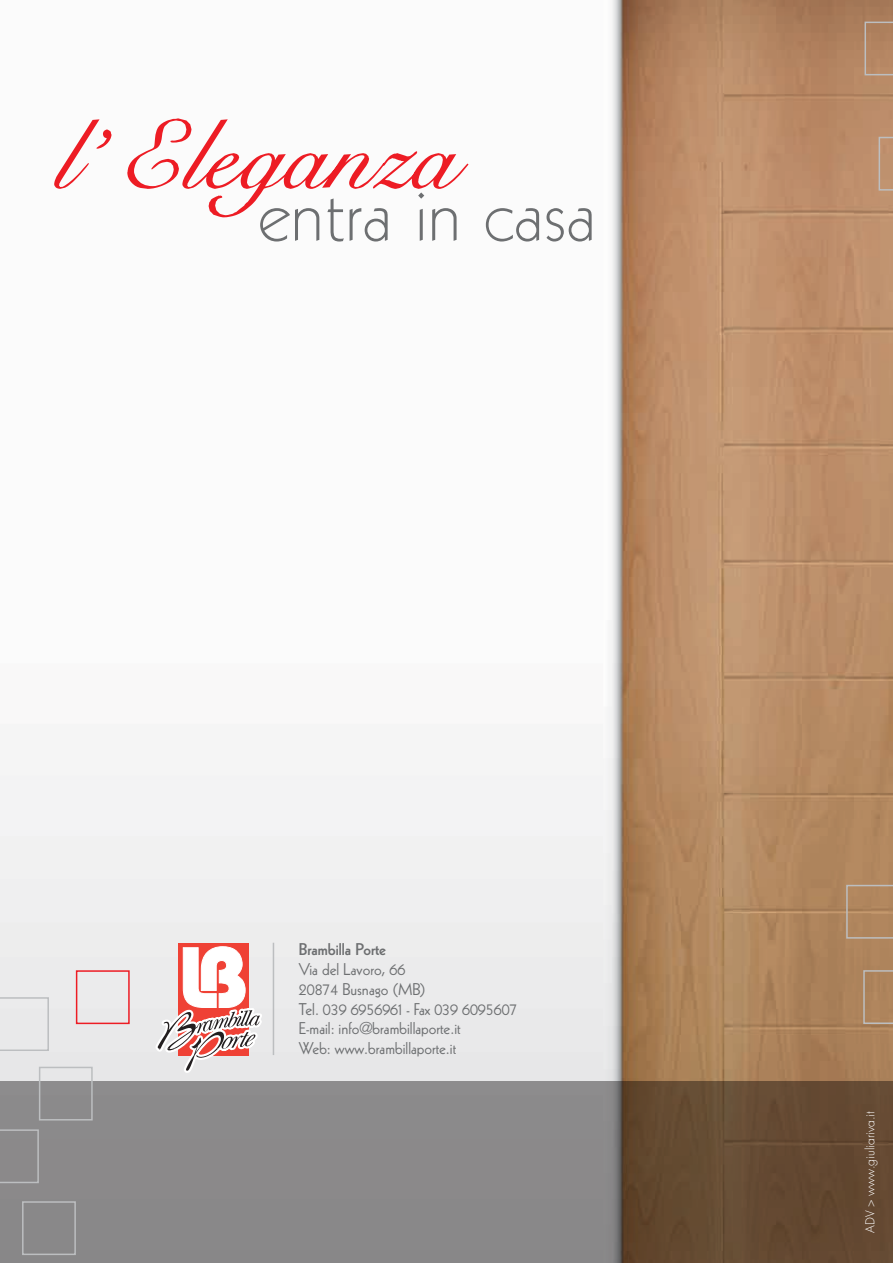
<style>
.page{position:relative;width:893px;height:1263px;background:#fff}
.page>*{position:absolute;margin:0;border:0;box-sizing:border-box;transform-origin:0 0}
.t1{font:300 86.1px "Kabel";color:#6d6f71}
.t2{font:16.5px/19.8px "Kabel";color:#6d6f71}
.t3{font:800 16.5px "Kabel";color:#6d6f71}
.t4{font:300 12px "Futura";color:#fff}
</style>
<div class="page">
<img style="left:0;top:0;width:893px;height:1081px">
<svg style="left:0;top:1081px;width:893px;height:182px;background:#7e746e"></svg>
<svg style="left:863px;top:970px;width:30px;height:54px;background:#af8966"></svg>
<svg style="left:846px;top:885px;width:47px;height:54px;background:#b18a65"></svg>
<svg style="left:864px;top:22px;width:29px;height:53px;background:#b38969"></svg>
<svg style="left:879px;top:137px;width:14px;height:54px"></svg>
<svg style="left:54px;top:118px;width:414px;height:99px"></svg>
<hr style="left:273px;top:943px;width:1px;height:112px;background:#bcbec0">
<svg style="left:155px;top:943px;width:107px;height:130px"></svg>
<svg style="left:0;top:1129px;width:39px;height:54px;background:#8f8d8e"></svg>
<div style="left:39px;top:1067px;width:54px;height:53px;border:2px solid #bcbec0"></div>
<svg style="left:0;top:997px;width:49px;height:54px;background:#e5e5e6"></svg>
<div style="left:22px;top:1201px;width:54px;height:54px;border:2px solid #bcbec0"></div>
<div style="left:76px;top:970px;width:54px;height:54px;border:2px solid #ed1c24"></div>
<h1 class="t1" style="left:259px;top:163px;width:339px">entra in casa</h1>
<p class="t3" style="left:299px;top:940px;width:89px">Brambilla Porte</p>
<p class="t2" style="left:299px;top:959px;width:220px">Via del Lavoro, 66<br>20874 Busnago (MB)<br>Tel. 039 6956961 - Fax 039 6095607<br>E-mail: info@brambillaporte.it<br>Web: www.brambillaporte.it</p>
<p class="t4" style="left:863px;top:1233px;width:123px;rotate:-90deg">ADV &gt; www.giuliariva.it</p>
</div>
